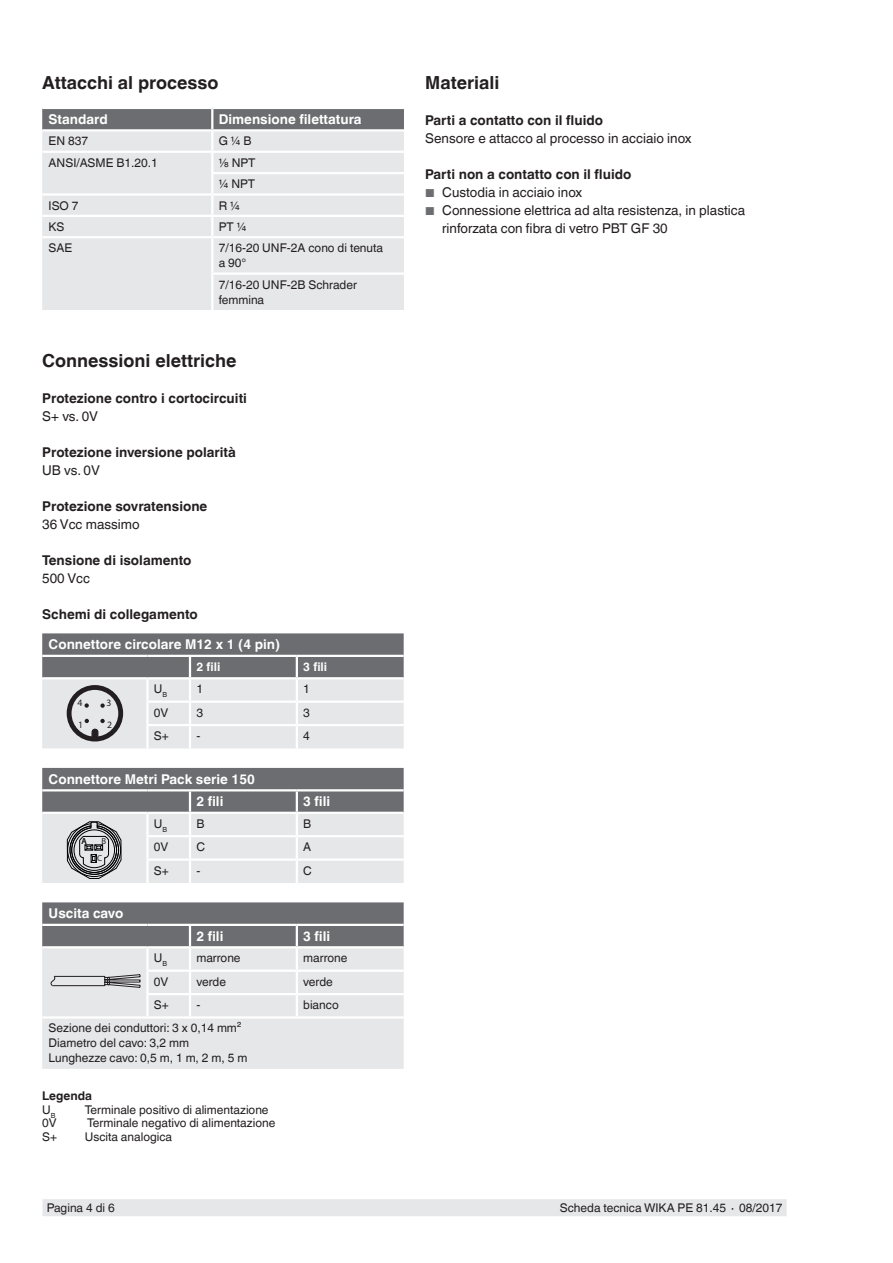
<style>
.page{position:relative;width:893px;height:1263px;background:#fff}
.page>*{position:absolute;margin:0;border:0;box-sizing:border-box;transform-origin:0 0}
.t1{font:700 18px "Helvetica World";color:#231f20}
.t2{font:700 13.5px "Helvetica World";color:#231f20}
.t3{font:13.5px/18px "Helvetica World";color:#231f20}
.t4{font:700 13.5px/22.5px "Helvetica World";color:#fff}
.t5{font:12px/15px "Helvetica World";color:#231f20}
.t6{font:700 12px "Helvetica World";color:#fff}
.t7{font:700 12px/13.5px "Helvetica World";color:#231f20}
.t8{font:9.75px "Myriad Pro";color:#231f20}
.t9{font:8.7px/17.9px "Myriad Pro";color:#231f20;text-align:center}
.s1{font-weight:400}
.s2{font-size:11.55px;color:#6c6d70}
</style>
<div class="page">
<div style="left:43px;top:1199px;width:744px;height:17px;background:#e6e7e9"></div>
<div style="left:42px;top:109px;width:362px;height:20px;background:#6c6d70"></div>
<div style="left:42px;top:131px;width:362px;height:179px;background:#e6e7e9"></div>
<hr style="left:211px;top:109px;width:2px;height:20px;background:#fff">
<hr style="left:211px;top:131px;width:2px;height:20px;background:#fff">
<hr style="left:42px;top:151px;width:170px;height:2px;background:#fff">
<hr style="left:212px;top:151px;width:192px;height:2px;background:#fff">
<hr style="left:211px;top:172px;width:193px;height:2px;background:#fff">
<hr style="left:42px;top:193px;width:170px;height:3px;background:#fff">
<hr style="left:212px;top:193px;width:192px;height:3px;background:#fff">
<hr style="left:42px;top:215px;width:170px;height:2px;background:#fff">
<hr style="left:212px;top:215px;width:192px;height:2px;background:#fff">
<svg style="left:211px;top:153px;width:2px;height:83px"></svg>
<hr style="left:42px;top:236px;width:170px;height:2px;background:#fff">
<hr style="left:212px;top:236px;width:192px;height:2px;background:#fff">
<hr style="left:211px;top:238px;width:2px;height:34px;background:#fff">
<hr style="left:211px;top:272px;width:193px;height:3px;background:#fff">
<hr style="left:211px;top:275px;width:2px;height:35px;background:#fff">
<svg style="left:42px;top:768px;width:362px;height:115px;background:#b6b7b9"></svg>
<svg style="left:42px;top:902px;width:362px;height:167px;background:#c8c9cb"></svg>
<svg style="left:42px;top:633px;width:362px;height:115px;background:#b8b8bb"></svg>
<h1 class="t1" style="left:42px;top:72px;width:178px">Attacchi al processo</h1>
<p class="t4" style="left:49px;top:108px;width:61px">Standard</p>
<p class="t4" style="left:219px;top:108px;width:144px">Dimensione filettatura</p>
<p class="t5" style="left:49px;top:134px;width:41px">EN 837</p>
<p class="t5" style="left:219px;top:134px;width:34px">G ¼ B</p>
<p class="t5" style="left:49px;top:155px;width:111px">ANSI/ASME B1.20.1</p>
<p class="t5" style="left:219px;top:152px;width:38px;line-height:21.3px">⅛ NPT ¼ NPT</p>
<p class="t5" style="left:49px;top:198px;width:31px">ISO 7</p>
<p class="t5" style="left:219px;top:198px;width:23px">R ¼</p>
<p class="t5" style="left:49px;top:219px;width:17px">KS</p>
<p class="t5" style="left:219px;top:219px;width:29px">PT ¼</p>
<p class="t5" style="left:49px;top:241px;width:25px">SAE</p>
<p class="t5" style="left:219px;top:241px;width:166px">7/16-20 UNF-2A cono di tenuta a 90°</p>
<p class="t5" style="left:219px;top:277px;width:140px">7/16-20 UNF-2B Schrader femmina</p>
<h1 class="t1" style="left:42px;top:350px;width:196px">Connessioni elettriche</h1>
<p class="t2" style="left:42px;top:390px;width:206px">Protezione contro i cortocircuiti</p>
<p class="t3" style="left:42px;top:407px;width:57px">S+ vs. 0V</p>
<p class="t2" style="left:42px;top:444px;width:195px">Protezione inversione polarità</p>
<p class="t3" style="left:42px;top:461px;width:59px">UB vs. 0V</p>
<p class="t2" style="left:42px;top:498px;width:167px">Protezione sovratensione</p>
<p class="t3" style="left:42px;top:515px;width:99px">36 Vcc massimo</p>
<p class="t2" style="left:42px;top:552px;width:151px">Tensione di isolamento</p>
<p class="t3" style="left:42px;top:569px;width:49px">500 Vcc</p>
<p class="t2" style="left:42px;top:606px;width:157px">Schemi di collegamento</p>
<p class="t4" style="left:49px;top:633px;width:233px">Connettore circolare M12 x 1 (4 pin)</p>
<p class="t6" style="left:196px;top:660px;width:26px">2 fili</p>
<p class="t6" style="left:303px;top:660px;width:26px">3 fili</p>
<p class="t8" style="left:77px;top:696px;width:6px">4</p>
<p class="t8" style="left:106px;top:696px;width:6px">3</p>
<p class="t8" style="left:78px;top:719px;width:6px">1</p>
<p class="t8" style="left:107px;top:718px;width:6px">2</p>
<p class="t5" style="left:154px;top:682px;width:15px">U<sub>B</sub></p>
<p class="t5" style="left:196px;top:682px;width:8px">1</p>
<p class="t5" style="left:303px;top:682px;width:8px">1</p>
<p class="t5" style="left:154px;top:705px;width:16px">0V</p>
<p class="t5" style="left:196px;top:705px;width:8px">3</p>
<p class="t5" style="left:303px;top:705px;width:8px">3</p>
<p class="t5" style="left:154px;top:728px;width:16px">S+</p>
<p class="t5" style="left:196px;top:728px;width:5px">-</p>
<p class="t5" style="left:303px;top:728px;width:8px">4</p>
<p class="t4" style="left:196px;top:768px;width:60px;text-indent:-148px">Connettore Metri Pack serie 150<br>2 fili</p>
<p class="t4" style="left:303px;top:790px;width:29px">3 fili</p>
<p class="t9" style="left:81px;top:832px;width:7px">A</p>
<p class="t9" style="left:97px;top:832px;width:11px">B<br>C</p>
<p class="t4" style="left:49px;top:902px;width:76px">Uscita cavo</p>
<p class="t5" style="left:154px;top:816px;width:15px">U<sub>B</sub></p>
<p class="t5" style="left:196px;top:816px;width:10px">B</p>
<p class="t5" style="left:303px;top:816px;width:10px">B</p>
<p class="t5" style="left:154px;top:839px;width:16px">0V</p>
<p class="t5" style="left:196px;top:839px;width:10px">C</p>
<p class="t5" style="left:303px;top:839px;width:10px">A</p>
<p class="t5" style="left:154px;top:863px;width:16px">S+</p>
<p class="t5" style="left:196px;top:863px;width:5px">-</p>
<p class="t5" style="left:303px;top:863px;width:10px">C</p>
<p class="t4" style="left:196px;top:925px;width:29px">2 fili</p>
<p class="t4" style="left:303px;top:925px;width:29px">3 fili</p>
<p class="t5" style="left:154px;top:951px;width:15px">U<sub>B</sub></p>
<p class="t5" style="left:196px;top:951px;width:46px">marrone</p>
<p class="t5" style="left:303px;top:951px;width:46px">marrone</p>
<p class="t5" style="left:154px;top:974px;width:16px">0V</p>
<p class="t5" style="left:196px;top:974px;width:31px">verde</p>
<p class="t5" style="left:303px;top:974px;width:31px">verde</p>
<p class="t5" style="left:154px;top:997px;width:16px">S+</p>
<p class="t5" style="left:196px;top:997px;width:5px">-</p>
<p class="t5" style="left:303px;top:997px;width:37px">bianco</p>
<p class="t5" style="left:49px;top:1021px;width:200px">Sezione dei conduttori: 3 x 0,14 mm²<br>Diametro del cavo: 3,2 mm<br>Lunghezze cavo: 0,5 m, 1 m, 2 m, 5 m</p>
<p class="t7" style="left:42px;top:1089px;width:51px">Legenda<br><span class="s1">U</span><sub>B</sub></p>
<p class="t5" style="left:85px;top:1102px;width:185px">Terminale positivo di alimentazione</p>
<p class="t5" style="left:42px;top:1116px;width:16px">0V</p>
<p class="t5" style="left:87px;top:1116px;width:190px">Terminale negativo di alimentazione</p>
<p class="t5" style="left:42px;top:1129px;width:16px">S+</p>
<p class="t5" style="left:85px;top:1129px;width:89px">Uscita analogica</p>
<h1 class="t1" style="left:425px;top:73px;width:76px">Materiali</h1>
<p class="t2" style="left:425px;top:113px;width:179px">Parti a contatto con il fluido</p>
<p class="t3" style="left:425px;top:130px;width:268px">Sensore e attacco al processo in acciaio inox</p>
<p class="t2" style="left:425px;top:167px;width:208px">Parti non a contatto con il fluido</p>
<p class="t3" style="left:425px;top:184px;width:159px"><span class="s2">■</span> Custodia in acciaio inox</p>
<p class="t3" style="left:442px;top:202px;width:304px;text-indent:-17px"><span class="s2">■</span> Connessione elettrica ad alta resistenza, in plastica rinforzata con fibra di vetro PBT GF 30</p>
<p class="t5" style="left:47px;top:1200px;width:70px">Pagina 4 di 6</p>
<p class="t5" style="left:560px;top:1200px;width:224px">Scheda tecnica WIKA PE 81.45 ∙ 08/2017</p>
</div>
